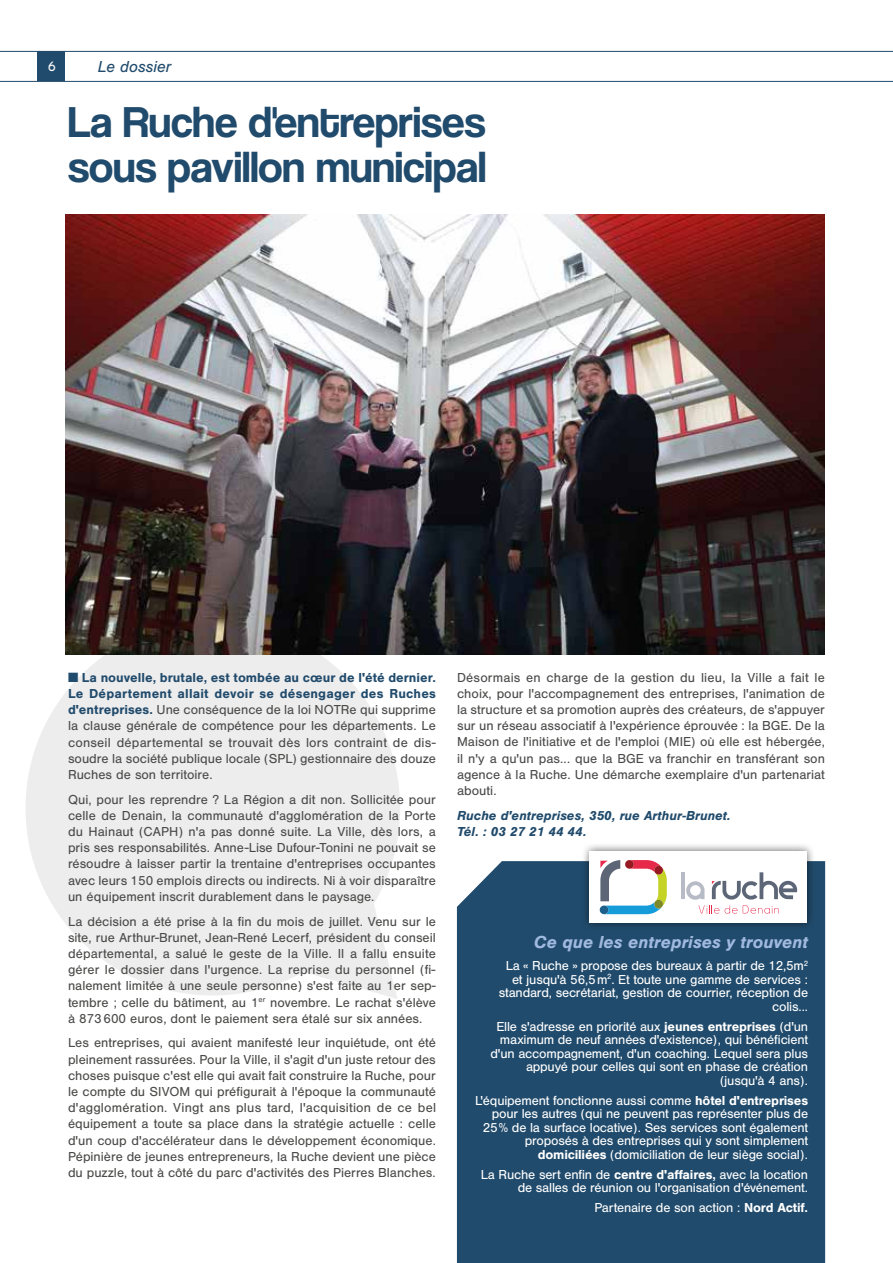
<style>
.page{position:relative;width:893px;height:1263px;background:#fff}
.page>*{position:absolute;margin:0;border:0;box-sizing:border-box;transform-origin:0 0}
.t1{font:45px/45px "Coolvetica Rg";color:#214b6c}
.t2{font:italic 700 18px "Nimbus San";color:#a0b9de}
.t3{font:italic 16.5px "Nimbus San";color:#214b6c}
.t4{font:13.5px/16.2px "Nimbus San";color:#4a4a49;text-align:justify}
.t5{font:13.5px/13.5px "Nimbus San";letter-spacing:-.015em;color:#fff;text-align:right}
.t6{font:italic 700 13.5px/16.2px "Nimbus San";color:#214b6c}
.t7{font:700 12px "Caviar Dreams";color:#fff}
.s1{color:#214b6c}
.s2{font-weight:700;color:#214b6c}
.s3{font-weight:700}
</style>
<div class="page">
<svg style="left:26px;top:621px;width:374px;height:378px;fill:#eeeded"></svg>
<hr style="left:0;top:51px;width:893px;height:1px;background:#214b6c">
<hr style="left:0;top:81px;width:893px;height:1px;background:#214b6c">
<div style="left:37px;top:52px;width:28px;height:29px;background:#214b6c"></div>
<img style="left:66px;top:214px;width:758px;height:440px">
<hr style="left:892px;top:0;width:1px;height:654px;background:#4a4a49">
<div style="left:457px;top:861px;width:368px;height:402px;background:#214b6c"></div>
<div style="left:581px;top:843px;width:235px;height:88px;background:#000;opacity:.6"></div>
<div style="left:590px;top:851px;width:217px;height:72px;background:#fff"></div>
<svg style="left:600px;top:860px;width:67px;height:55px"></svg>
<hr style="left:681px;top:872px;width:4px;height:27px;background:#b7bbc5">
<svg style="left:686px;top:872px;width:111px;height:42px"></svg>
<p class="t7" style="left:48px;top:59px;width:9px">6</p>
<p class="t3" style="left:98px;top:57px;width:75px">Le dossier</p>
<h1 class="t1" style="left:68px;top:99px;width:420px">La Ruche d'entreprises sous pavillon municipal</h1>
<p class="t4" style="left:68px;top:669px;width:369px"><span class="s1">■</span> <span class="s2">La nouvelle, brutale, est tombée au cœur de l'été dernier.<br>Le Département allait devoir se désengager des Ruches d'entreprises.</span> Une conséquence de la loi NOTRe qui supprime la clause générale de compétence pour les départements. Le conseil départemental se trouvait dès lors contraint de dis&shy;soudre la société publique locale (SPL) gestionnaire des douze Ruches de son territoire.</p>
<p class="t4" style="left:68px;top:791px;width:369px">Qui, pour les reprendre ? La Région a dit non. Sollicitée pour celle de Denain, la communauté d'agglomération de la Porte du Hainaut (CAPH) n'a pas donné suite. La Ville, dès lors, a pris ses responsabilités. Anne-Lise Dufour-Tonini ne pouvait se résoudre à laisser partir la trentaine d'entreprises occupantes avec leurs 150 emplois directs ou indirects. Ni à voir disparaître un équipement inscrit durablement dans le paysage.</p>
<p class="t4" style="left:68px;top:913px;width:369px">La décision a été prise à la fin du mois de juillet. Venu sur le site, rue Arthur-Brunet, Jean-René Lecerf, président du conseil départemental, a salué le geste de la Ville. Il a fallu ensuite gérer le dossier dans l'urgence. La reprise du personnel (fi&shy;nalement limitée à une seule personne) s'est faite au 1er sep&shy;tembre ; celle du bâtiment, au 1<sup>er</sup> novembre. Le rachat s'élève à 873600 euros, dont le paiement sera étalé sur six années.</p>
<p class="t4" style="left:68px;top:1035px;width:370px">Les entreprises, qui avaient manifesté leur inquiétude, ont été pleinement rassurées. Pour la Ville, il s'agit d'un juste retour des choses puisque c'est elle qui avait fait construire la Ruche, pour le compte du SIVOM qui préfigurait à l'époque la communauté d'agglomération. Vingt ans plus tard, l'acquisition de ce bel équipement a toute sa place dans la stratégie actuelle : celle d'un coup d'accélérateur dans le développement économique.<br>Pépinière de jeunes entrepreneurs, la Ruche devient une pièce du puzzle, tout à côté du parc d'activités des Pierres Blanches.</p>
<p class="t4" style="left:457px;top:669px;width:369px">Désormais en charge de la gestion du lieu, la Ville a fait le choix, pour l'accompagnement des entreprises, l'animation de la structure et sa promotion auprès des créateurs, de s'appuyer sur un réseau associatif à l'expérience éprouvée : la BGE. De la Maison de l'initiative et de l'emploi (MIE) où elle est hébergée, il n'y a qu'un pas... que la BGE va franchir en transférant son agence à la Ruche. Une démarche exemplaire d'un partenariat abouti.</p>
<p class="t6" style="left:457px;top:807px;width:275px">Ruche d'entreprises, 350, rue Arthur-Brunet.<br>Tél. : 03 27 21 44 44.</p>
<h2 class="t2" style="left:534px;top:932px;width:276px">Ce que les entreprises y trouvent</h2>
<p class="t5" style="left:499px;top:959px;width:311px">La « Ruche » propose des bureaux à partir de 12,5m<sup>2 </sup>et jusqu'à 56,5m<sup>2</sup>. Et toute une gamme de services : standard, secrétariat, gestion de courrier, réception de colis...</p>
<p class="t5" style="left:490px;top:1020px;width:319px">Elle s'adresse en priorité aux <span class="s3">jeunes entreprises</span> (d'un maximum de neuf années d'existence), qui bénéficient d'un accompagnement, d'un coaching. Lequel sera plus appuyé pour celles qui sont en phase de création (jusqu'à 4 ans).</p>
<p class="t5" style="left:475px;top:1094px;width:335px">L'équipement fonctionne aussi comme <span class="s3">hôtel d'entreprises </span>pour les autres (qui ne peuvent pas représenter plus de 25% de la surface locative). Ses services sont également proposés à des entreprises qui y sont simplement <span class="s3">domiciliées</span> (domiciliation de leur siège social).</p>
<p class="t5" style="left:481px;top:1167px;width:329px">La Ruche sert enfin de <span class="s3">centre d'affaires,</span> avec la location de salles de réunion ou l'organisation d'événement.</p>
<p class="t5" style="left:594px;top:1201px;width:215px">Partenaire de son action : <span class="s3">Nord Actif.</span></p>
</div>
